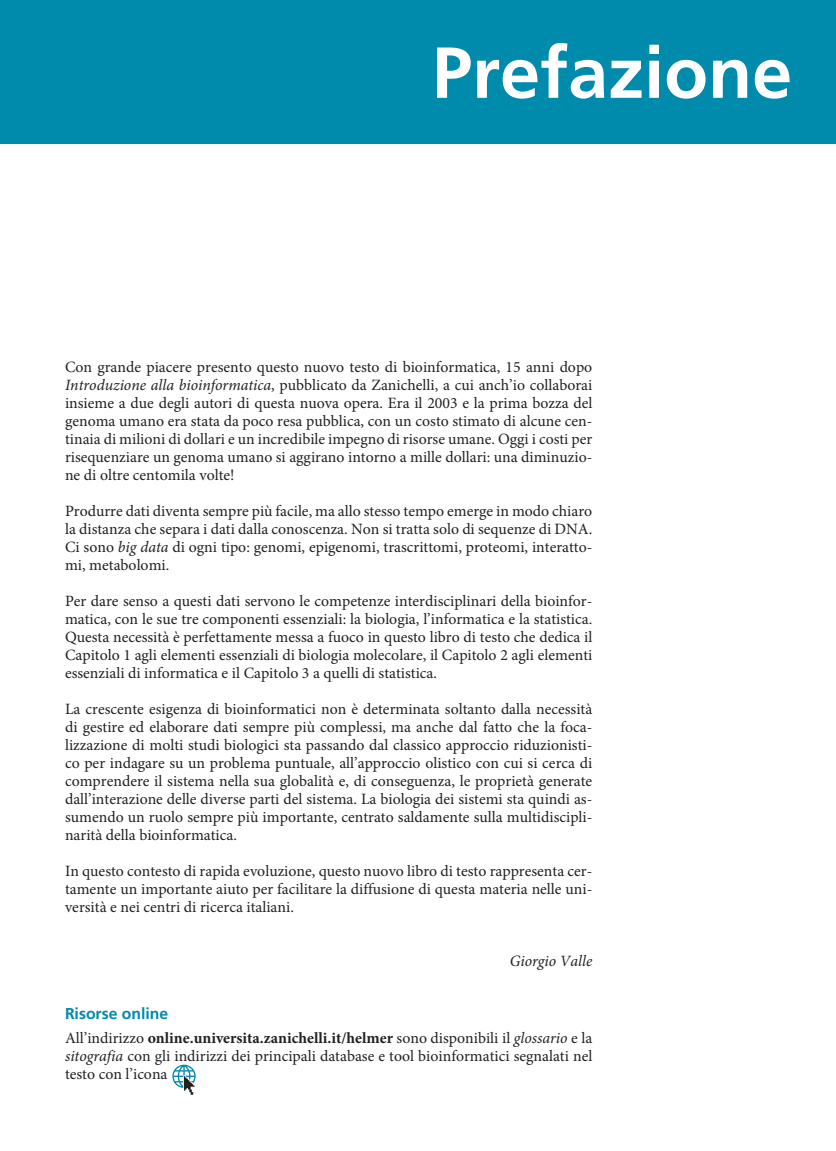
<style>
.page{position:relative;width:836px;height:1151px;background:#fff}
.page>*{position:absolute;margin:0;border:0;box-sizing:border-box;transform-origin:0 0}
.t1{font:700 72px "Frutiger LT Std";color:#fff}
.t2{font:15.75px/18px "Minion Pro";color:#231f20;text-align:justify}
.t3{font:700 15.75px "Frutiger LT Std";color:#008aac}
.t4{font:italic 15.75px "Minion Pro";color:#231f20}
.s1{font-style:italic}
.s2{font-weight:700}
</style>
<div class="page">
<div style="left:0;top:0;width:836px;height:144px;background:#008aac"></div>
<svg style="left:172px;top:1064px;width:24px;height:31px"></svg>
<h1 class="t1" style="left:432px;top:30px;width:362px">Prefazione</h1>
<p class="t2" style="left:65px;top:358px;width:529px">Con grande piacere presento questo nuovo testo di bioinformatica, 15 anni dopo <span class="s1">Introduzione alla bioinformatica</span>, pubblicato da Zanichelli, a cui anch’io collaborai insieme a due degli autori di questa nuova opera. Era il 2003 e la prima bozza del genoma umano era stata da poco resa pubblica, con un costo stimato di alcune cen&shy;tinaia di milioni di dollari e un incredibile impegno di risorse umane. Oggi i costi per risequenziare un genoma umano si aggirano intorno a mille dollari: una diminuzio&shy;ne di oltre centomila volte!</p>
<p class="t2" style="left:65px;top:502px;width:529px">Produrre dati diventa sempre più facile, ma allo stesso tempo emerge in modo chiaro la distanza che separa i dati dalla conoscenza. Non si tratta solo di sequenze di DNA.<br>Ci sono <span class="s1">big data</span> di ogni tipo: genomi, epigenomi, trascrittomi, proteomi, interatto&shy;mi, metabolomi.</p>
<p class="t2" style="left:65px;top:592px;width:529px">Per dare senso a questi dati servono le competenze interdisciplinari della bioinfor&shy;matica, con le sue tre componenti essenziali: la biologia, l’informatica e la statistica.<br>Questa necessità è perfettamente messa a fuoco in questo libro di testo che dedica il Capitolo 1 agli elementi essenziali di biologia molecolare, il Capitolo 2 agli elementi essenziali di informatica e il Capitolo 3 a quelli di statistica.</p>
<p class="t2" style="left:65px;top:700px;width:529px">La crescente esigenza di bioinformatici non è determinata soltanto dalla necessità di gestire ed elaborare dati sempre più complessi, ma anche dal fatto che la foca&shy;lizzazione di molti studi biologici sta passando dal classico approccio riduzionisti&shy;co per indagare su un problema puntuale, all’approccio olistico con cui si cerca di comprendere il sistema nella sua globalità e, di conseguenza, le proprietà generate dall’interazione delle diverse parti del sistema. La biologia dei sistemi sta quindi as&shy;sumendo un ruolo sempre più importante, centrato saldamente sulla multidiscipli&shy;narità della bioinformatica.</p>
<p class="t2" style="left:65px;top:862px;width:529px">In questo contesto di rapida evoluzione, questo nuovo libro di testo rappresenta cer&shy;tamente un importante aiuto per facilitare la diffusione di questa materia nelle uni&shy;versità e nei centri di ricerca italiani.</p>
<p class="t4" style="left:510px;top:950px;width:84px">Giorgio Valle</p>
<p class="t3" style="left:65px;top:1003px;width:105px">Risorse online</p>
<p class="t2" style="left:65px;top:1029px;width:529px">All’indirizzo <span class="s2">online.universita.zanichelli.it/helmer</span> sono disponibili il <span class="s1">glossario</span> e la <span class="s1">sitografia</span> con gli indirizzi dei principali database e tool bioinformatici segnalati nel testo con l’icona</p>
</div>
